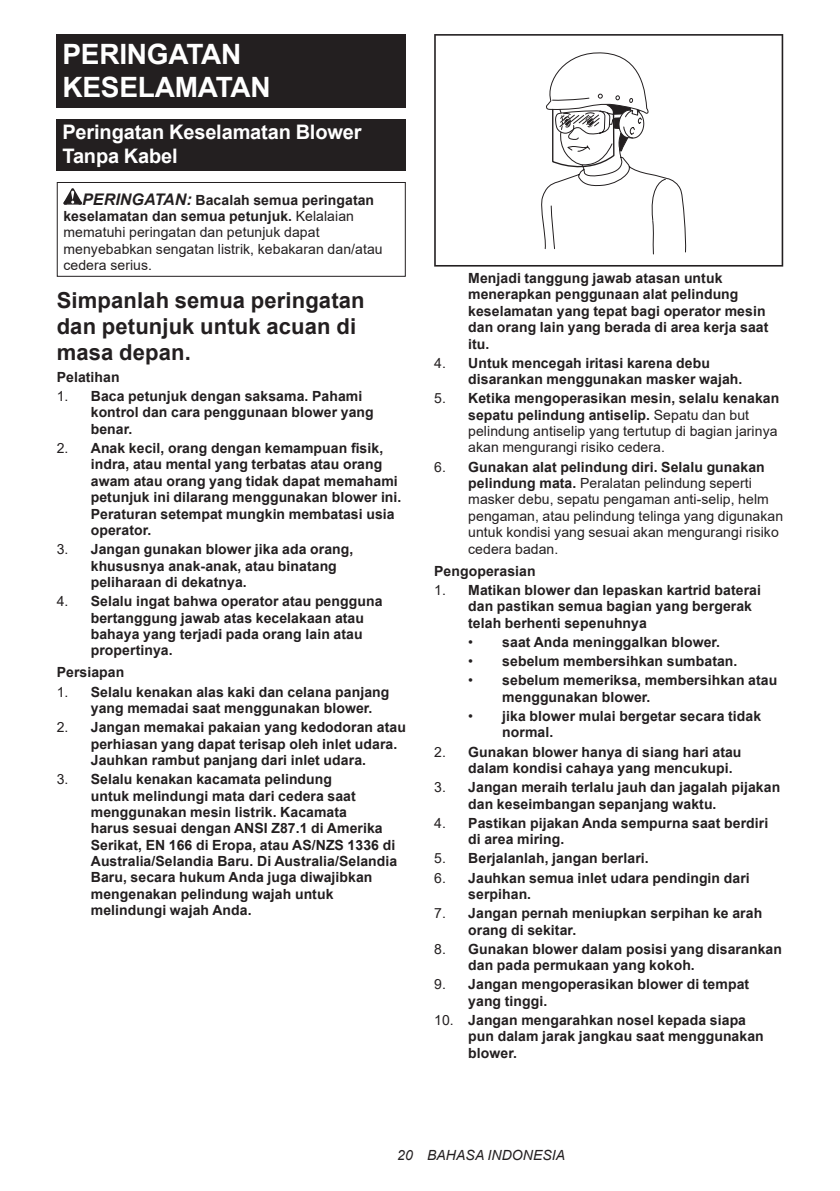
<style>
.page{position:relative;width:840px;height:1191px;background:#fff}
.page>*{position:absolute;margin:0;border:0;box-sizing:border-box;transform-origin:0 0}
.t1{font:700 28px/32.8px "Arial";letter-spacing:-.01em;color:#fff}
.t2{font:700 22px/25.8px "Arial";letter-spacing:.005em;color:#231f20}
.t3{font:700 20px/23.4px "Arial";letter-spacing:-.01em;color:#fff}
.t4{font:700 14px/16.4px "Arial";letter-spacing:.005em;color:#231f20}
.t5{font:14px/16.4px "Arial";letter-spacing:.005em;color:#231f20}
.t6{font:italic 14px "Arial";letter-spacing:.005em;color:#231f20}
.s1{font-weight:700;font-style:italic;font-size:16px}
.s2{font-weight:700}
.s3{font-weight:400}
</style>
<div class="page">
<div style="left:57px;top:34px;width:348px;height:74px;background:#231f20"></div>
<div style="left:57px;top:119px;width:348px;height:52px;background:#231f20"></div>
<svg style="left:63px;top:188px;width:19px;height:17px"></svg>
<div style="left:57px;top:182px;width:348px;height:95px;border:1px solid #231f20"></div>
<svg style="left:434px;top:34px;width:348px;height:232px"></svg>
<svg style="left:537px;top:49px;width:149px;height:206px"></svg>
<h1 class="t1" style="left:62px;top:38px;width:210px">PERINGATAN<br>KESELAMATAN</h1>
<h3 class="t3" style="left:62px;top:121px;width:300px">Peringatan Keselamatan Blower<br>Tanpa Kabel</h3>
<p class="t5" style="left:63px;top:191px;width:320px;text-indent:19px"><span class="s1">PERINGATAN:</span> <span class="s2">Bacalah semua peringatan keselamatan dan semua petunjuk.</span> Kelalaian mematuhi peringatan dan petunjuk dapat menyebabkan sengatan listrik, kebakaran dan/atau cedera serius.</p>
<h2 class="t2" style="left:57px;top:288px;width:309px">Simpanlah semua peringatan dan petunjuk untuk acuan di masa depan.</h2>
<p class="t4" style="left:57px;top:369px;width:64px">Pelatihan</p>
<p class="t4" style="left:91px;top:388px;width:284px;text-indent:-34px"><span class="s3">1.</span> Baca petunjuk dengan saksama. Pahami kontrol dan cara penggunaan blower yang benar.</p>
<p class="t4" style="left:91px;top:440px;width:312px;text-indent:-34px"><span class="s3">2.</span> Anak kecil, orang dengan kemampuan fisik, indra, atau mental yang terbatas atau orang awam atau orang yang tidak dapat memahami petunjuk ini dilarang menggunakan blower ini.<br>Peraturan setempat mungkin membatasi usia operator.</p>
<p class="t4" style="left:91px;top:541px;width:264px;text-indent:-34px"><span class="s3">3.</span> Jangan gunakan blower jika ada orang, khususnya anak-anak, atau binatang peliharaan di dekatnya.</p>
<p class="t4" style="left:91px;top:593px;width:293px;text-indent:-34px"><span class="s3">4.</span> Selalu ingat bahwa operator atau pengguna bertanggung jawab atas kecelakaan atau bahaya yang terjadi pada orang lain atau propertinya.</p>
<p class="t4" style="left:57px;top:664px;width:69px">Persiapan</p>
<p class="t4" style="left:91px;top:683px;width:300px;text-indent:-34px"><span class="s3">1.</span> Selalu kenakan alas kaki dan celana panjang yang memadai saat menggunakan blower.</p>
<p class="t4" style="left:91px;top:719px;width:316px;text-indent:-34px"><span class="s3">2.</span> Jangan memakai pakaian yang kedodoran atau perhiasan yang dapat terisap oleh inlet udara.<br>Jauhkan rambut panjang dari inlet udara.</p>
<p class="t4" style="left:91px;top:771px;width:308px;text-indent:-34px"><span class="s3">3.</span> Selalu kenakan kacamata pelindung<br>untuk melindungi mata dari cedera saat menggunakan mesin listrik. Kacamata<br>harus sesuai dengan ANSI Z87.1 di Amerika Serikat, EN 166 di Eropa, atau AS/NZS 1336 di Australia/Selandia Baru. Di Australia/Selandia Baru, secara hukum Anda juga diwajibkan mengenakan pelindung wajah untuk melindungi wajah Anda.</p>
<p class="t4" style="left:468px;top:270px;width:301px">Menjadi tanggung jawab atasan untuk menerapkan penggunaan alat pelindung keselamatan yang tepat bagi operator mesin dan orang lain yang berada di area kerja saat itu.</p>
<p class="t4" style="left:468px;top:355px;width:275px;text-indent:-34px"><span class="s3">4.</span> Untuk mencegah iritasi karena debu disarankan menggunakan masker wajah.</p>
<p class="t5" style="left:468px;top:390px;width:312px;text-indent:-34px">5. <span class="s2">Ketika mengoperasikan mesin, selalu kenakan sepatu pelindung antiselip.</span> Sepatu dan but pelindung antiselip yang tertutup di bagian jarinya akan mengurangi risiko cedera.</p>
<p class="t5" style="left:468px;top:458px;width:316px;text-indent:-34px">6. <span class="s2">Gunakan alat pelindung diri. Selalu gunakan pelindung mata.</span> Peralatan pelindung seperti masker debu, sepatu pengaman anti-selip, helm pengaman, atau pelindung telinga yang digunakan untuk kondisi yang sesuai akan mengurangi risiko cedera badan.</p>
<p class="t4" style="left:434px;top:563px;width:103px">Pengoperasian</p>
<p class="t4" style="left:468px;top:582px;width:294px;text-indent:-34px"><span class="s3">1.</span> Matikan blower dan lepaskan kartrid baterai dan pastikan semua bagian yang bergerak telah berhenti sepenuhnya</p>
<p class="t4" style="left:468px;top:634px;width:253px"><span class="s3">•</span> saat Anda meninggalkan blower.</p>
<p class="t4" style="left:468px;top:653px;width:270px"><span class="s3">•</span> sebelum membersihkan sumbatan.</p>
<p class="t4" style="left:502px;top:672px;width:276px;text-indent:-34px"><span class="s3">•</span> sebelum memeriksa, membersihkan atau menggunakan blower.</p>
<p class="t4" style="left:502px;top:708px;width:260px;text-indent:-34px"><span class="s3">•</span> jika blower mulai bergetar secara tidak normal.</p>
<p class="t4" style="left:468px;top:743px;width:274px;text-indent:-34px"><span class="s3">2.</span> Gunakan blower hanya di siang hari atau dalam kondisi cahaya yang mencukupi.</p>
<p class="t4" style="left:468px;top:779px;width:313px;text-indent:-34px"><span class="s3">3.</span> Jangan meraih terlalu jauh dan jagalah pijakan dan keseimbangan sepanjang waktu.</p>
<p class="t4" style="left:468px;top:814px;width:301px;text-indent:-34px"><span class="s3">4.</span> Pastikan pijakan Anda sempurna saat berdiri di area miring.</p>
<p class="t4" style="left:434px;top:850px;width:216px"><span class="s3">5.</span> Berjalanlah, jangan berlari.</p>
<p class="t4" style="left:468px;top:869px;width:283px;text-indent:-34px"><span class="s3">6.</span> Jauhkan semua inlet udara pendingin dari serpihan.</p>
<p class="t4" style="left:468px;top:905px;width:295px;text-indent:-34px"><span class="s3">7.</span> Jangan pernah meniupkan serpihan ke arah orang di sekitar.</p>
<p class="t4" style="left:468px;top:940px;width:315px;text-indent:-34px"><span class="s3">8.</span> Gunakan blower dalam posisi yang disarankan dan pada permukaan yang kokoh.</p>
<p class="t4" style="left:468px;top:976px;width:282px;text-indent:-34px"><span class="s3">9.</span> Jangan mengoperasikan blower di tempat yang tinggi.</p>
<p class="t4" style="left:468px;top:1012px;width:297px;text-indent:-34px"><span class="s3">10.</span> Jangan mengarahkan nosel kepada siapa pun dalam jarak jangkau saat menggunakan blower.</p>
<p class="t6" style="left:397px;top:1146px;width:169px">20 BAHASA INDONESIA</p>
</div>
